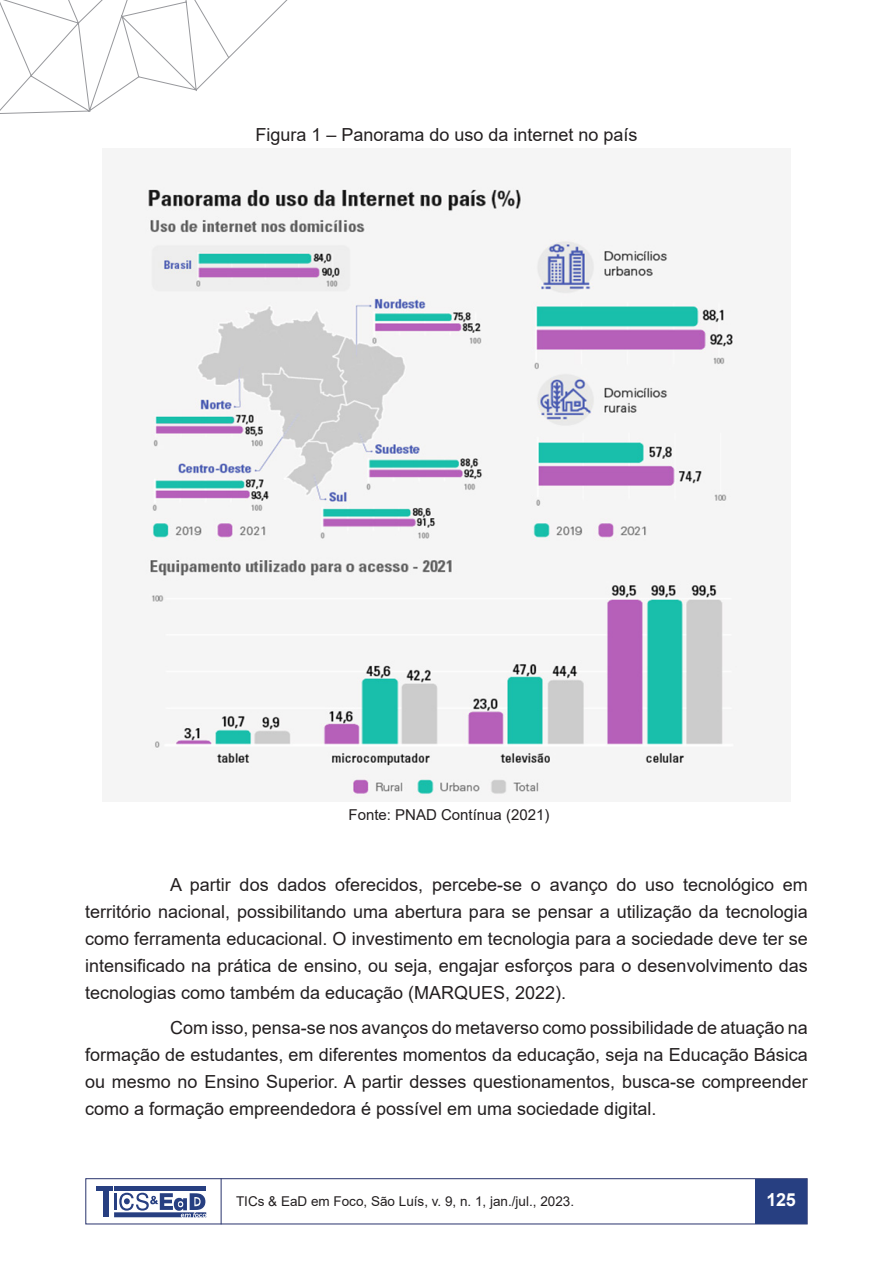
<style>
.page{position:relative;width:893px;height:1263px;background:#fff}
.page>*{position:absolute;margin:0;border:0;box-sizing:border-box;transform-origin:0 0}
.t1{font:18px/27px "Arial";color:#231f20;text-align:justify}
.t2{font:700 18px "Arial";color:#fff}
.t3{font:15px "Arial";color:#231f20}
.t4{font:13.5px "Arial";color:#231f20}
</style>
<div class="page">
<svg style="left:0;top:0;width:288px;height:114px"></svg>
<div style="left:85px;top:1178px;width:722px;height:46px;border:1px solid #28336d"></div>
<hr style="left:221px;top:1178px;width:1px;height:46px;background:#28336d">
<div style="left:755px;top:1179px;width:52px;height:44px;background:#273f81"></div>
<div style="left:96px;top:1186px;width:17px;height:5px;background:#273f81"></div>
<div style="left:104px;top:1190px;width:5px;height:27px;background:#273f81"></div>
<svg style="left:114px;top:1186px;width:92px;height:31px"></svg>
<img style="left:145px;top:187px;width:592px;height:611px">
<p class="t1" style="left:255px;top:121px;width:384px">Figura 1 – Panorama do uso da internet no país</p>
<p class="t3" style="left:348px;top:804px;width:202px">Fonte: PNAD Contínua (2021)</p>
<p class="t1" style="left:85px;top:871px;width:724px;text-indent:85px">A partir dos dados oferecidos, percebe-se o avanço do uso tecnológico em território nacional, possibilitando uma abertura para se pensar a utilização da tecnologia como ferramenta educacional. O investimento em tecnologia para a sociedade deve ter se intensificado na prática de ensino, ou seja, engajar esforços para o desenvolvimento das tecnologias como também da educação (MARQUES, 2022).</p>
<p class="t1" style="left:85px;top:1014px;width:724px;text-indent:85px">Com isso, pensa-se nos avanços do metaverso como possibilidade de atuação na formação de estudantes, em diferentes momentos da educação, seja na Educação Básica ou mesmo no Ensino Superior. A partir desses questionamentos, busca-se compreender como a formação empreendedora é possível em uma sociedade digital.</p>
<p class="t4" style="left:236px;top:1192px;width:340px">TICs &amp; EaD em Foco, São Luís, v. 9, n. 1, jan./jul., 2023.</p>
<p class="t2" style="left:766px;top:1187px;width:31px">125</p>
</div>
